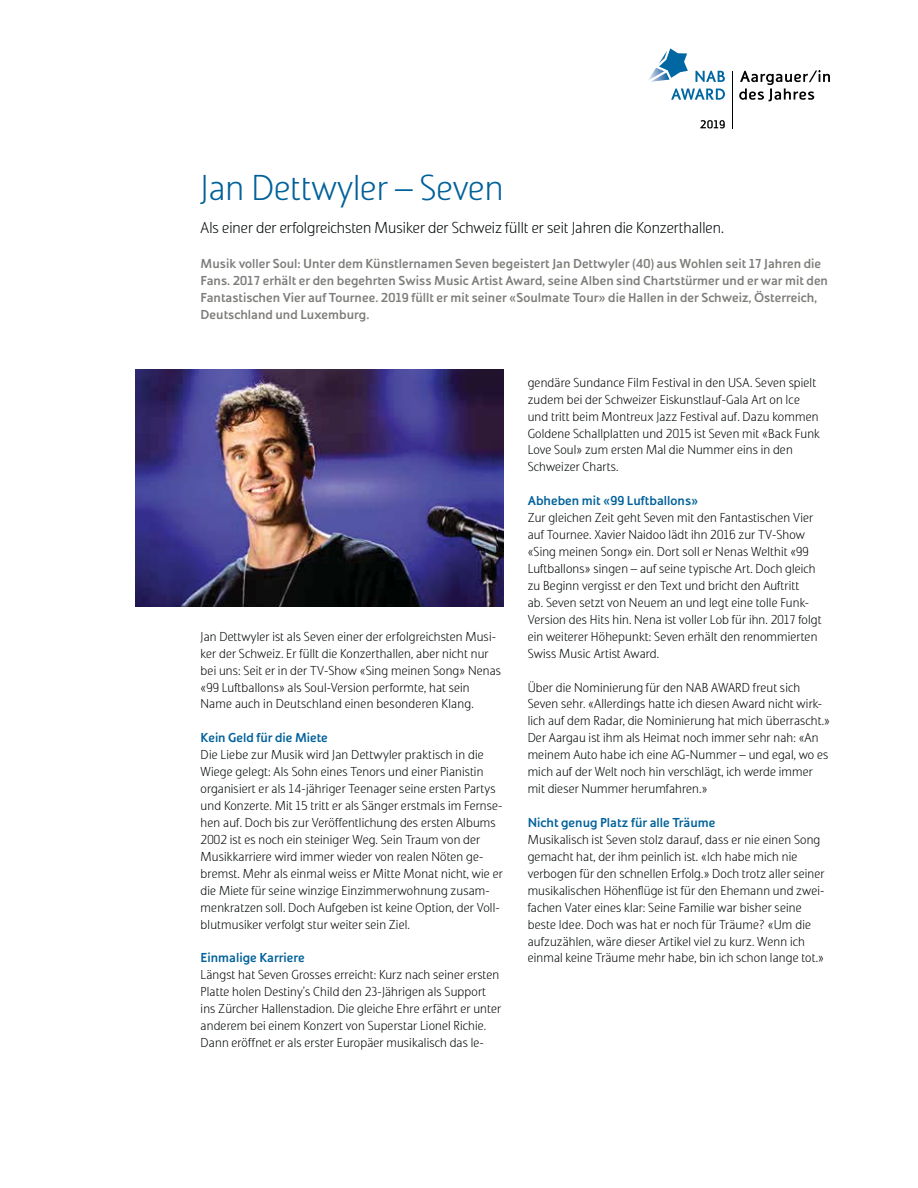
<style>
.page{position:relative;width:918px;height:1188px;background:#fff}
.page>*{position:absolute;margin:0;border:0;box-sizing:border-box;transform-origin:0 0}
.t1{font:300 35.25px "Solo Sans";color:#00619a}
.t2{font:300 15.45px "Solo Sans";color:#040809}
.t3{font:300 12.75px/17px "Solo Sans";letter-spacing:.01em;color:#040809}
.t4{font:700 12.75px/17px "Solo Sans";color:#7e7d7a}
.t5{font:700 12.75px "Solo Sans";color:#00619a}
</style>
<div class="page">
<hr style="left:732px;top:71px;width:1px;height:57px;background:#010202">
<svg style="left:649px;top:48px;width:39px;height:34px"></svg>
<svg style="left:695px;top:71px;width:30px;height:11px"></svg>
<svg style="left:671px;top:89px;width:54px;height:11px"></svg>
<svg style="left:700px;top:120px;width:25px;height:8px"></svg>
<svg style="left:739px;top:70px;width:91px;height:31px"></svg>
<img style="left:136px;top:370px;width:367px;height:237px">
<h1 class="t1" style="left:201px;top:175px;width:304px">Jan Dettwyler – Seven</h1>
<p class="t2" style="left:201px;top:222px;width:525px">Als einer der erfolgreichsten Musiker der Schweiz füllt er seit Jahren die Konzerthallen.</p>
<p class="t4" style="left:201px;top:257px;width:629px">Musik voller Soul: Unter dem Künstlernamen Seven begeistert Jan Dettwyler (40) aus Wohlen seit 17 Jahren die Fans. 2017 erhält er den begehrten Swiss Music Artist Award, seine Alben sind Chartstürmer und er war mit den Fantastischen Vier auf Tournee. 2019 füllt er mit seiner «Soulmate Tour» die Hallen in der Schweiz, Österreich, Deutschland und Luxemburg.</p>
<p class="t3" style="left:201px;top:629px;width:302px">Jan Dettwyler ist als Seven einer der erfolgreichsten Musi&shy;ker der Schweiz. Er füllt die Konzerthallen, aber nicht nur bei uns: Seit er in der TV-Show «Sing meinen Song» Nenas «99 Luftballons» als Soul-Version performte, hat sein Name auch in Deutschland einen besonderen Klang.</p>
<p class="t5" style="left:201px;top:733px;width:129px">Kein Geld für die Miete</p>
<p class="t3" style="left:201px;top:747px;width:304px">Die Liebe zur Musik wird Jan Dettwyler praktisch in die Wiege gelegt: Als Sohn eines Tenors und einer Pianistin organisiert er als 14-jähriger Teenager seine ersten Partys und Konzerte. Mit 15 tritt er als Sänger erstmals im Fernse&shy;hen auf. Doch bis zur Veröffentlichung des ersten Albums 2002 ist es noch ein steiniger Weg. Sein Traum von der Musikkarriere wird immer wieder von realen Nöten ge&shy;bremst. Mehr als einmal weiss er Mitte Monat nicht, wie er die Miete für seine winzige Einzimmerwohnung zusam&shy;menkratzen soll. Doch Aufgeben ist keine Option, der Voll&shy;blutmusiker verfolgt stur weiter sein Ziel.</p>
<p class="t5" style="left:201px;top:953px;width:106px">Einmalige Karriere</p>
<p class="t3" style="left:201px;top:967px;width:302px">Längst hat Seven Grosses erreicht: Kurz nach seiner ersten Platte holen Destiny’s Child den 23-Jährigen als Support ins Zürcher Hallenstadion. Die gleiche Ehre erfährt er unter anderem bei einem Konzert von Superstar Lionel Richie.<br>Dann eröffnet er als erster Europäer musikalisch das le-</p>
<p class="t3" style="left:528px;top:375px;width:294px">gendäre Sundance Film Festival in den USA. Seven spielt zudem bei der Schweizer Eiskunstlauf-Gala Art on Ice und tritt beim Montreux Jazz Festival auf. Dazu kommen Goldene Schallplatten und 2015 ist Seven mit «Back Funk Love Soul» zum ersten Mal die Nummer eins in den Schweizer Charts.</p>
<p class="t5" style="left:528px;top:496px;width:172px">Abheben mit «99 Luftballons»</p>
<p class="t3" style="left:528px;top:510px;width:295px">Zur gleichen Zeit geht Seven mit den Fantastischen Vier auf Tournee. Xavier Naidoo lädt ihn 2016 zur TV-Show «Sing meinen Song» ein. Dort soll er Nenas Welthit «99<br>Luftballons» singen – auf seine typische Art. Doch gleich zu Beginn vergisst er den Text und bricht den Auftritt<br>ab. Seven setzt von Neuem an und legt eine tolle Funk-Version des Hits hin. Nena ist voller Lob für ihn. 2017 folgt ein weiterer Höhepunkt: Seven erhält den renommierten Swiss Music Artist Award.</p>
<p class="t3" style="left:528px;top:680px;width:304px">Über die Nominierung für den NAB AWARD freut sich Seven sehr. «Allerdings hatte ich diesen Award nicht wirk&shy;lich auf dem Radar, die Nominierung hat mich überrascht.» Der Aargau ist ihm als Heimat noch immer sehr nah: «An meinem Auto habe ich eine AG-Nummer – und egal, wo es mich auf der Welt noch hin verschlägt, ich werde immer mit dieser Nummer herumfahren.»</p>
<p class="t5" style="left:528px;top:818px;width:189px">Nicht genug Platz für alle Träume</p>
<p class="t3" style="left:528px;top:832px;width:298px">Musikalisch ist Seven stolz darauf, dass er nie einen Song gemacht hat, der ihm peinlich ist. «Ich habe mich nie verbogen für den schnellen Erfolg.» Doch trotz aller seiner musikalischen Höhenflüge ist für den Ehemann und zwei&shy;fachen Vater eines klar: Seine Familie war bisher seine beste Idee. Doch was hat er noch für Träume? «Um die aufzuzählen, wäre dieser Artikel viel zu kurz. Wenn ich einmal keine Träume mehr habe, bin ich schon lange tot.»</p>
</div>
